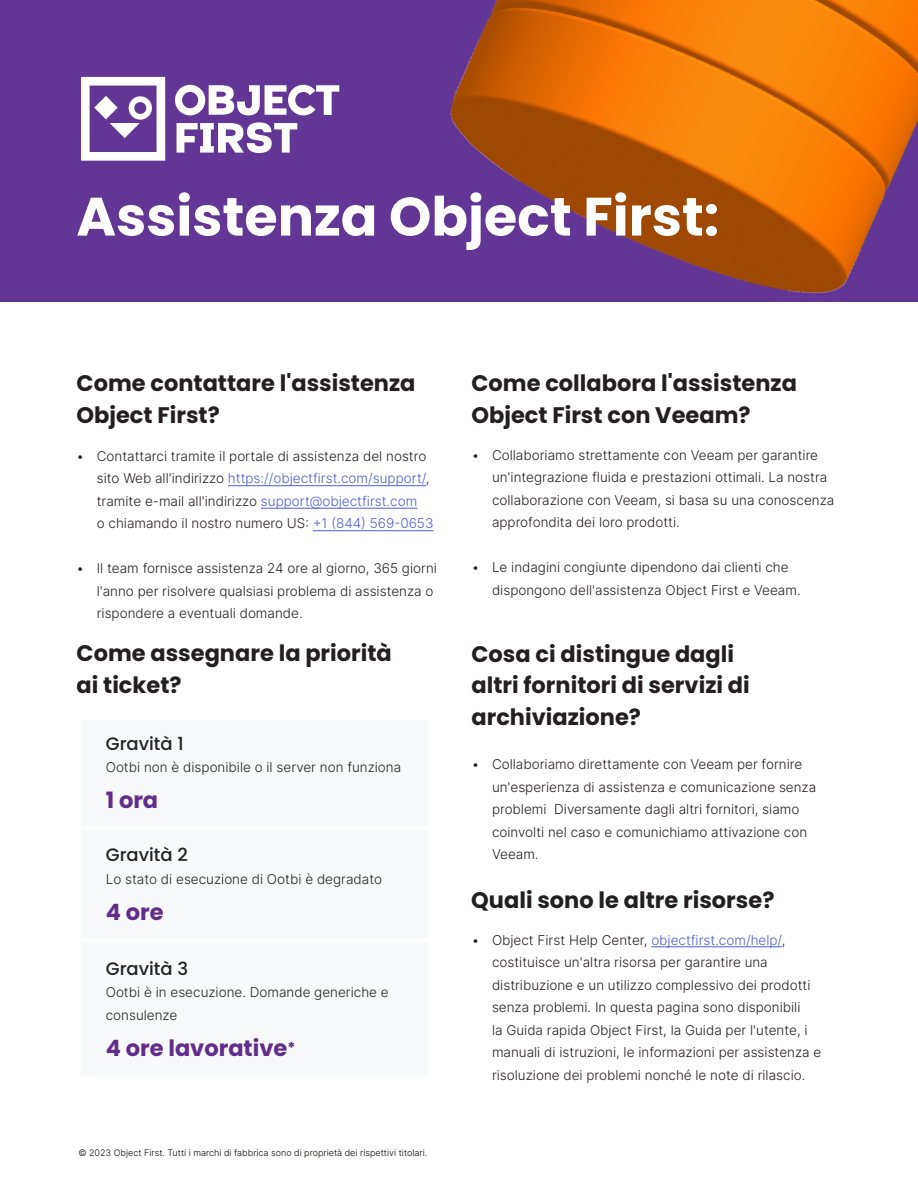
<style>
.page{position:relative;width:918px;height:1188px;background:#fff}
.page>*{position:absolute;margin:0;border:0;box-sizing:border-box;transform-origin:0 0}
.H3_36x45{font:700 54px "Poppins";color:#fff}
.H2_42x48{font:700 22.5px/31.5px "Poppins";color:#231f20}
.Main_Text_9x15{font:700 22.5px "Poppins";color:#632c8b}
.Main_Text_9x15-2{font:500 18px "Poppins";color:#1e2327}
.t1{font:300 13.5px/22.5px "Inter";color:#231f20}
.Main_Text_9x15-3{font:300 13.5px/22.5px "Inter";color:#1e2327}
.t2{font:300 9px "Inter";color:#040503}
.s1{color:#4f5cd6}
.s2{font-size:15px}
</style>
<div class="page">
<div style="left:0;top:0;width:918px;height:302px;background:#633695"></div>
<img style="left:450px;top:0;width:468px;height:294px">
<hr style="left:228px;top:485px;width:198px;height:1px;background:#4f5cd6">
<hr style="left:261px;top:508px;width:156px;height:1px;background:#4f5cd6">
<hr style="left:313px;top:530px;width:120px;height:1px;background:#4f5cd6">
<hr style="left:651px;top:946px;width:131px;height:1px;background:#4f5cd6">
<svg style="left:175px;top:85px;width:164px;height:30px"></svg>
<svg style="left:177px;top:122px;width:120px;height:31px"></svg>
<svg style="left:81px;top:77px;width:84px;height:84px"></svg>
<p class="H3_36x45" style="left:76px;top:185px;width:644px">Assistenza Object First:</p>
<p class="H2_42x48" style="left:77px;top:367px;width:341px">Come contattare l'assistenza<br>Object First?</p>
<p class="t1" style="left:97px;top:445px;width:338px;text-indent:-20px">• Contattarci tramite il portale di assistenza del nostro sito Web all'indirizzo <span class="s1">https://objectfirst.com/support/</span>, tramite e-mail all'indirizzo <span class="s1">support@objectfirst.com<br></span>o chiamando il nostro numero US: <span class="s1">+1 (844) 569-0653</span></p>
<p class="t1" style="left:97px;top:557px;width:342px;text-indent:-20px">• Il team fornisce assistenza 24 ore al giorno, 365 giorni l'anno per risolvere qualsiasi problema di assistenza o rispondere a eventuali domande.</p>
<p class="H2_42x48" style="left:77px;top:638px;width:317px">Come assegnare la priorità ai ticket?</p>
<p class="Main_Text_9x15-2" style="left:106px;top:733px;width:80px">Gravità 1</p>
<p class="Main_Text_9x15-3" style="left:106px;top:756px;width:297px">Ootbi non è disponibile o il server non funziona</p>
<p class="Main_Text_9x15" style="left:106px;top:787px;width:54px">1 ora</p>
<p class="Main_Text_9x15-2" style="left:106px;top:845px;width:84px">Gravità 2</p>
<p class="Main_Text_9x15-3" style="left:106px;top:867px;width:278px">Lo stato di esecuzione di Ootbi è degradato</p>
<p class="Main_Text_9x15" style="left:106px;top:899px;width:59px">4 ore</p>
<p class="Main_Text_9x15-2" style="left:106px;top:958px;width:84px">Gravità 3</p>
<p class="Main_Text_9x15-3" style="left:106px;top:981px;width:284px">Ootbi è in esecuzione. Domande generiche e consulenze</p>
<p class="Main_Text_9x15" style="left:106px;top:1035px;width:191px">4 ore lavorative<span class="s2">*</span></p>
<p class="t2" style="left:78px;top:1146px;width:350px">© 2023 Object First. Tutti i marchi di fabbrica sono di proprietà dei rispettivi titolari.</p>
<p class="H2_42x48" style="left:471px;top:367px;width:327px">Come collabora l'assistenza<br>Object First con Veeam?</p>
<p class="t1" style="left:492px;top:444px;width:344px;text-indent:-20px">• Collaboriamo strettamente con Veeam per garantire un'integrazione fluida e prestazioni ottimali. La nostra collaborazione con Veeam, si basa su una conoscenza approfondita dei loro prodotti.</p>
<p class="t1" style="left:492px;top:556px;width:310px;text-indent:-20px">• Le indagini congiunte dipendono dai clienti che dispongono dell'assistenza Object First e Veeam.</p>
<p class="H2_42x48" style="left:471px;top:638px;width:280px">Cosa ci distingue dagli altri fornitori di servizi di archiviazione?</p>
<p class="t1" style="left:492px;top:753px;width:326px;text-indent:-20px">• Collaboriamo direttamente con Veeam per fornire un'esperienza di assistenza e comunicazione senza problemi Diversamente dagli altri fornitori, siamo coinvolti nel caso e comunichiamo attivazione con Veeam.</p>
<p class="H2_42x48" style="left:471px;top:885px;width:305px">Quali sono le altre risorse?</p>
<p class="t1" style="left:492px;top:928px;width:331px;text-indent:-20px">• Object First Help Center, <span class="s1">objectfirst.com/help/</span>, costituisce un'altra risorsa per garantire una distribuzione e un utilizzo complessivo dei prodotti senza problemi. In questa pagina sono disponibili<br>la Guida rapida Object First, la Guida per l'utente, i manuali di istruzioni, le informazioni per assistenza e risoluzione dei problemi nonché le note di rilascio.</p>
</div>
